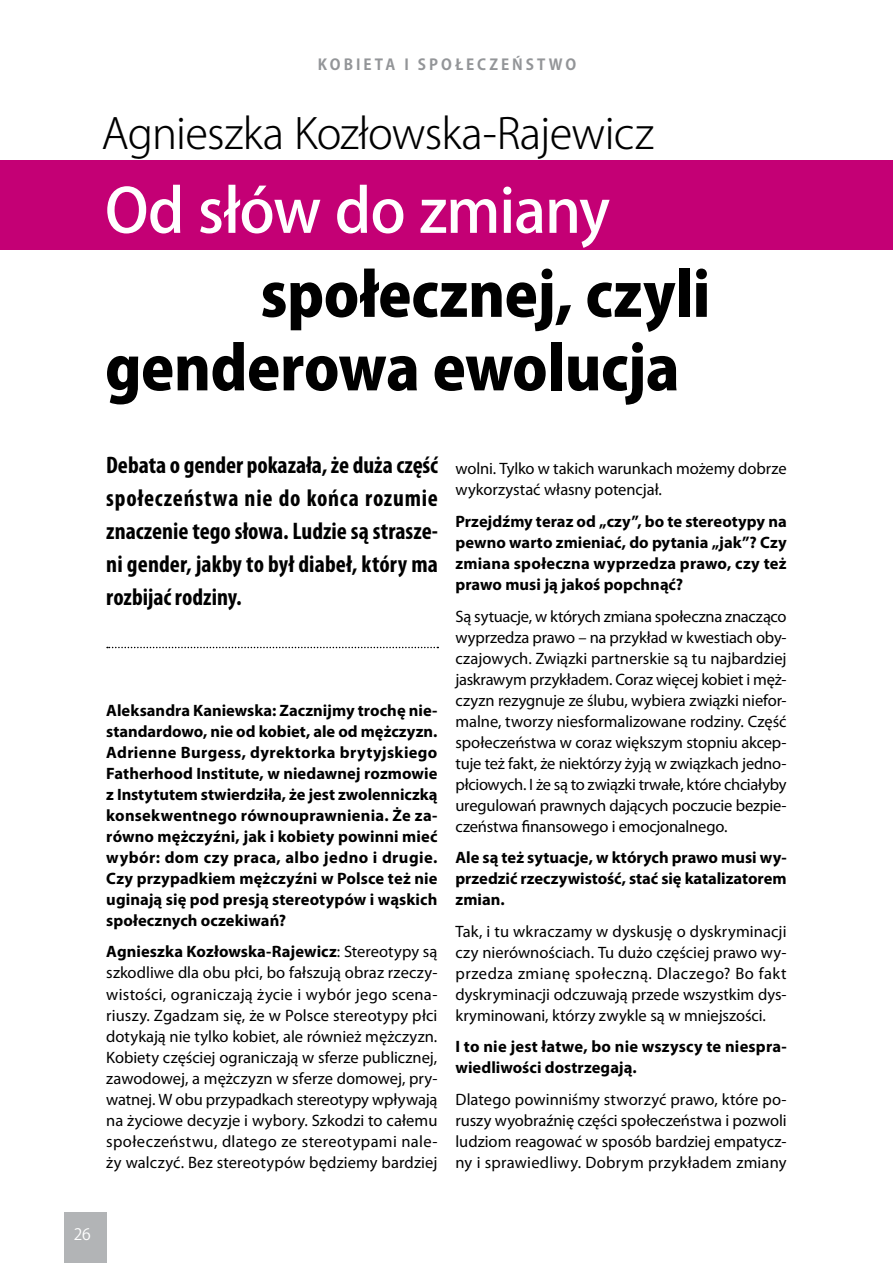
<style>
.page{position:relative;width:893px;height:1263px;background:#fff}
.page>*{position:absolute;margin:0;border:0;box-sizing:border-box;transform-origin:0 0}
.t1{font:800 60px/73.5px "Koz Go Pr 6 N";letter-spacing:-.01em;color:#000}
.t2{font:500 60px "Koz Go Pr 6 N";letter-spacing:-.015em;color:#fff}
.t3{font:300 42px "Koz Go Pr 6 N";letter-spacing:-.015em;color:#000}
.t4{font:700 condensed 24px/33px "Myriad Pro";letter-spacing:.005em;color:#000;text-align:justify}
.t5{font:16.5px/21px "Myriad Pro";color:#000;text-align:justify}
.t6{font:700 16.5px/21px "Myriad Pro";letter-spacing:.005em;color:#000;text-align:justify}
.t7{font:15.6px "Koz Go Pr 6 N";color:#fff}
.t8{font:700 15px "Koz Go Pr 6 N";letter-spacing:.2em;color:#939598}
.s1{font-weight:700}
</style>
<div class="page">
<div style="left:64px;top:1212px;width:42px;height:51px;background:#b2b4b6"></div>
<div style="left:0;top:160px;width:893px;height:89px;background:#c40075"></div>
<svg style="left:107px;top:647px;width:331px;height:1px"></svg>
<p class="t8" style="left:318px;top:56px;width:260px">KOBIETA I SPOŁECZEŃSTWO</p>
<h2 class="t3" style="left:101px;top:110px;width:554px">Agnieszka Kozłowska-Rajewicz</h2>
<h1 class="t2" style="left:105px;top:177px;width:507px">Od słów do zmiany</h1>
<h1 class="t1" style="left:105px;top:259px;width:607px;text-indent:156px">społecznej, czyli genderowa ewolucja</h1>
<h3 class="t4" style="left:106px;top:448px;width:333px">Debata o gender pokazała, że duża część społeczeństwa nie do końca rozumie znaczenie tego słowa. Ludzie są strasze&shy;ni gender, jakby to był diabeł, który ma rozbijać rodziny.</h3>
<p class="t6" style="left:106px;top:699px;width:333px">Aleksandra Kaniewska: Zacznijmy trochę nie&shy;standardowo, nie od kobiet, ale od mężczyzn.<br>Adrienne Burgess, dyrektorka brytyjskiego Fatherhood Institute, w niedawnej rozmowie z Instytutem stwierdziła, że jest zwolenniczką konsekwentnego równouprawnienia. Że za&shy;równo mężczyźni, jak i kobiety powinni mieć wybór: dom czy praca, albo jedno i drugie.<br>Czy przypadkiem mężczyźni w Polsce też nie uginają się pod presją stereotypów i wąskich społecznych oczekiwań?</p>
<p class="t5" style="left:106px;top:941px;width:333px"><span class="s1">Agnieszka Kozłowska-Rajewicz</span>: Stereotypy są szkodliwe dla obu płci, bo fałszują obraz rzeczy&shy;wistości, ograniczają życie i wybór jego scena&shy;riuszy. Zgadzam się, że w Polsce stereotypy płci dotykają nie tylko kobiet, ale również mężczyzn.<br>Kobiety częściej ograniczają w sferze publicznej, zawodowej, a mężczyzn w sferze domowej, pry&shy;watnej. W obu przypadkach stereotypy wpływają na życiowe decyzje i wybory. Szkodzi to całemu społeczeństwu, dlatego ze stereotypami nale&shy;ży walczyć. Bez stereotypów będziemy bardziej</p>
<p class="t5" style="left:455px;top:458px;width:333px">wolni. Tylko w takich warunkach możemy dobrze wykorzystać własny potencjał.</p>
<p class="t6" style="left:455px;top:510px;width:333px">Przejdźmy teraz od „czy”, bo te stereotypy na pewno warto zmieniać, do pytania „jak”? Czy zmiana społeczna wyprzedza prawo, czy też prawo musi ją jakoś popchnąć?</p>
<p class="t5" style="left:455px;top:605px;width:333px">Są sytuacje, w których zmiana społeczna znacząco wyprzedza prawo – na przykład w kwestiach oby&shy;czajowych. Związki partnerskie są tu najbardziej jaskrawym przykładem. Coraz więcej kobiet i męż&shy;czyzn rezygnuje ze ślubu, wybiera związki niefor&shy;malne, tworzy niesformalizowane rodziny. Część społeczeństwa w coraz większym stopniu akcep&shy;tuje też fakt, że niektórzy żyją w związkach jedno&shy;płciowych. I że są to związki trwałe, które chciałyby uregulowań prawnych dających poczucie bezpie&shy;czeństwa finansowego i emocjonalnego.</p>
<p class="t6" style="left:455px;top:846px;width:333px">Ale są też sytuacje, w których prawo musi wy&shy;przedzić rzeczywistość, stać się katalizatorem zmian.</p>
<p class="t5" style="left:455px;top:920px;width:333px">Tak, i tu wkraczamy w dyskusję o dyskryminacji czy nierównościach. Tu dużo częściej prawo wy&shy;przedza zmianę społeczną. Dlaczego? Bo fakt dyskryminacji odczuwają przede wszystkim dys&shy;kryminowani, którzy zwykle są w mniejszości.</p>
<p class="t6" style="left:455px;top:1035px;width:333px">I to nie jest łatwe, bo nie wszyscy te niespra&shy;wiedliwości dostrzegają.</p>
<p class="t5" style="left:455px;top:1088px;width:333px">Dlatego powinniśmy stworzyć prawo, które po&shy;ruszy wyobraźnię części społeczeństwa i pozwoli ludziom reagować w sposób bardziej empatycz&shy;ny i sprawiedliwy. Dobrym przykładem zmiany</p>
<p class="t7" style="left:74px;top:1225px;width:18px">26</p>
</div>
